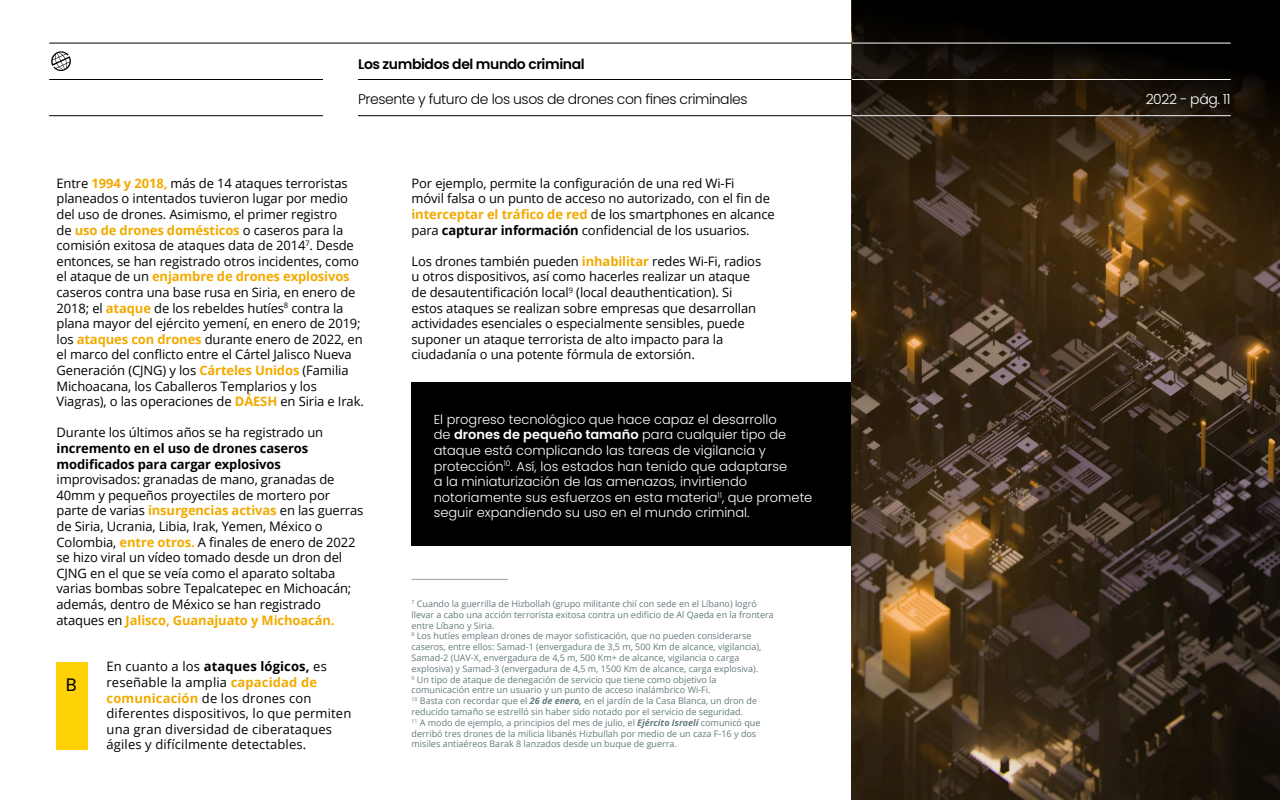
<style>
.page{position:relative;width:1280px;height:800px;background:#fff}
.page>*{position:absolute;margin:0;border:0;box-sizing:border-box;transform-origin:0 0}
.t1{font:18px "Poppins";color:#000}
.t2{font:300 14px "Poppins";letter-spacing:-.03em;color:#000}
.t3{font:600 14px "Poppins";letter-spacing:-.03em;color:#000}
.t4{font:300 14px "Poppins";letter-spacing:-.03em;color:#fff}
.t5{font:13px/15.6px "Open Sans";letter-spacing:-.01em;color:#000}
.t6{font:300 13px/15.6px "Poppins";color:#fff}
.t7{font:13px/15.6px "Open Sans";letter-spacing:.01em;color:#000}
.t8{font:700 13px/15.6px "Open Sans";letter-spacing:-.01em;color:#000}
.t9{font:9px/10.8px "Open Sans";color:#637a7c}
.s1{font-weight:700;color:#f2aa00}
.s2{font-weight:700}
.s3{font-weight:600}
.s4{font-weight:700;font-style:italic}
</style>
<div class="page">
<div style="left:412px;top:382px;width:440px;height:164px;background:#000"></div>
<img style="left:852px;top:267px;width:428px;height:533px">
<svg style="left:852px;top:0;width:428px;height:267px;background:#2b1d0d"></svg>
<svg style="left:51px;top:51px;width:20px;height:20px"></svg>
<hr style="left:49px;top:43px;width:1182px;height:1px;background:#000">
<hr style="left:49px;top:79px;width:274px;height:1px;background:#000">
<hr style="left:49px;top:115px;width:274px;height:1px;background:#000">
<hr style="left:358px;top:79px;width:873px;height:1px;background:#000">
<hr style="left:358px;top:115px;width:873px;height:1px;background:#000">
<hr style="left:852px;top:43px;width:379px;height:1px;background:#fff">
<hr style="left:852px;top:79px;width:379px;height:1px;background:#fff">
<hr style="left:852px;top:115px;width:379px;height:1px;background:#fff">
<hr style="left:411px;top:579px;width:97px;height:1px;background:#9d9fa2">
<div style="left:57px;top:662px;width:31px;height:87px;background:#ffd208"></div>
<p class="t3" style="left:358px;top:56px;width:228px">Los zumbidos del mundo criminal</p>
<p class="t2" style="left:358px;top:91px;width:391px">Presente y futuro de los usos de drones con fines criminales</p>
<p class="t4" style="left:1146px;top:91px;width:87px">2022 - pág. 11</p>
<p class="t5" style="left:57px;top:175px;width:309px">Entre <span class="s1">1994 y 2018,</span> más de 14 ataques terroristas planeados o intentados tuvieron lugar por medio del uso de drones. Asimismo, el primer registro<br>de <span class="s1">uso de drones domésticos</span> o caseros para la comisión exitosa de ataques data de 2014<sup>7</sup>. Desde entonces, se han registrado otros incidentes, como el ataque de un <span class="s1">enjambre de drones explosivos </span>caseros contra una base rusa en Siria, en enero de 2018; el <span class="s1">ataque</span> de los rebeldes hutíes<sup>8</sup> contra la plana mayor del ejército yemení, en enero de 2019; los <span class="s1">ataques con drones</span> durante enero de 2022, en el marco del conflicto entre el Cártel Jalisco Nueva Generación (CJNG) y los <span class="s1">Cárteles Unidos</span> (Familia Michoacana, los Caballeros Templarios y los Viagras), o las operaciones de <span class="s1">DÁESH</span> en Siria e Irak.</p>
<p class="t5" style="left:57px;top:424px;width:268px">Durante los últimos años se ha registrado un</p>
<p class="t8" style="left:57px;top:440px;width:253px">incremento en el uso de drones caseros modificados para cargar explosivos</p>
<p class="t5" style="left:57px;top:471px;width:308px">improvisados: granadas de mano, granadas de 40mm y pequeños proyectiles de mortero por parte de varias <span class="s1">insurgencias activas</span> en las guerras de Siria, Ucrania, Libia, Irak, Yemen, México o Colombia, <span class="s1">entre otros.</span> A finales de enero de 2022 se hizo viral un vídeo tomado desde un dron del CJNG en el que se veía como el aparato soltaba varias bombas sobre Tepalcatepec en Michoacán; además, dentro de México se han registrado ataques en <span class="s1">Jalisco, Guanajuato y Michoacán.</span></p>
<p class="t7" style="left:107px;top:658px;width:246px">En cuanto a los <span class="s2">ataques lógicos,</span> es reseñable la amplia <span class="s1">capacidad de comunicación</span> de los drones con diferentes dispositivos, lo que permiten una gran diversidad de ciberataques ágiles y difícilmente detectables.</p>
<h1 class="t1" style="left:66px;top:674px;width:13px">B</h1>
<p class="t5" style="left:411px;top:175px;width:365px">Por ejemplo, permite la configuración de una red Wi-Fi<br>móvil falsa o un punto de acceso no autorizado, con el fin de <span class="s1">interceptar el tráfico de red</span> de los smartphones en alcance para <span class="s2">capturar información</span> confidencial de los usuarios.</p>
<p class="t5" style="left:411px;top:253px;width:351px">Los drones también pueden <span class="s1">inhabilitar</span> redes Wi-Fi, radios u otros dispositivos, así como hacerles realizar un ataque de desautentificación local<sup>9</sup> (local deauthentication). Si estos ataques se realizan sobre empresas que desarrollan actividades esenciales o especialmente sensibles, puede suponer un ataque terrorista de alto impacto para la ciudadanía o una potente fórmula de extorsión.</p>
<p class="t6" style="left:434px;top:412px;width:380px">El progreso tecnológico que hace capaz el desarrollo<br>de <span class="s3">drones de pequeño tamaño</span> para cualquier tipo de ataque está complicando las tareas de vigilancia y protección<sup>10</sup>. Así, los estados han tenido que adaptarse<br>a la miniaturización de las amenazas, invirtiendo notoriamente sus esfuerzos en esta materia<sup>11</sup>, que promete seguir expandiendo su uso en el mundo criminal.</p>
<p class="t9" style="left:411px;top:598px;width:364px"><sup>7</sup> Cuando la guerrilla de Hizbollah (grupo militante chií con sede en el Líbano) logró llevar a cabo una acción terrorista exitosa contra un edificio de Al Qaeda en la frontera entre Líbano y Siria.<br><sup>8</sup> Los hutíes emplean drones de mayor sofisticación, que no pueden considerarse caseros, entre ellos: Samad-1 (envergadura de 3,5 m, 500 Km de alcance, vigilancia), Samad-2 (UAV-X, envergadura de 4,5 m, 500 Km+ de alcance, vigilancia o carga explosiva) y Samad-3 (envergadura de 4,5 m, 1500 Km de alcance, carga explosiva).<br><sup>9</sup> Un tipo de ataque de denegación de servicio que tiene como objetivo la comunicación entre un usuario y un punto de acceso inalámbrico Wi-Fi.<br><sup>10</sup> Basta con recordar que el <span class="s4">26 de enero,</span> en el jardín de la Casa Blanca, un dron de reducido tamaño se estrelló sin haber sido notado por el servicio de seguridad.<br><sup>11</sup> A modo de ejemplo, a principios del mes de julio, el <span class="s4">Ejército Israelí</span> comunicó que derribó tres drones de la milicia libanés Hizbullah por medio de un caza F-16 y dos misiles antiaéreos Barak 8 lanzados desde un buque de guerra.</p>
</div>
